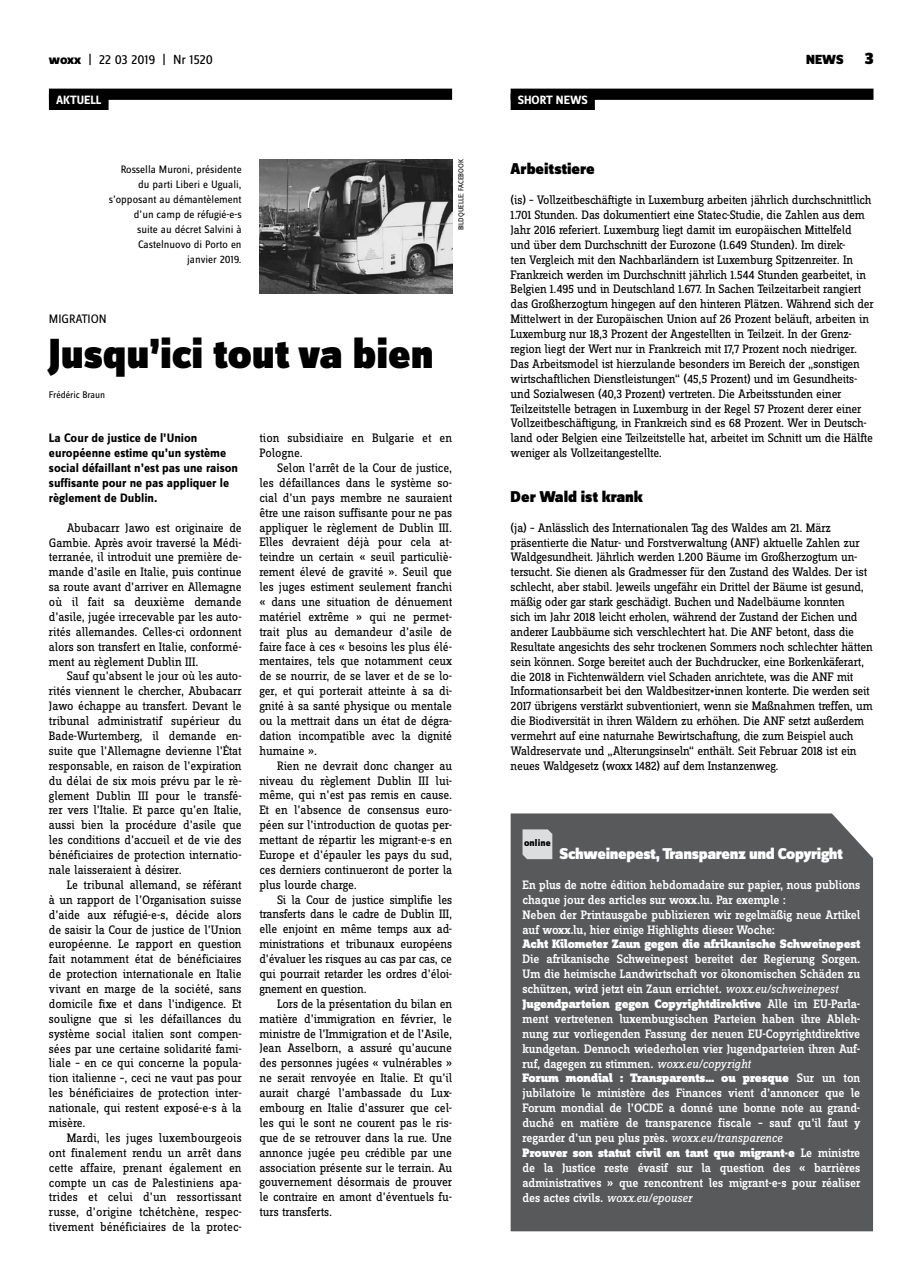
<style>
.page{position:relative;width:922px;height:1276px;background:#fff}
.page>*{position:absolute;margin:0;border:0;box-sizing:border-box;transform-origin:0 0}
.t1{font:900 43.75px "Zine Sans Dis";color:#000}
.t2{font:900 16.25px "Zine Sans Dis";letter-spacing:-.02em;color:#fff}
.t3{font:900 16.25px "Zine Sans Dis";color:#000}
.t4{font:13.75px "Zine Sans Dis";letter-spacing:-.015em;color:#000}
.t5{font:900 13.75px "Zine Sans Dis";color:#000}
.t6{font:12.75px/14.9px "Zine Slab Dis";letter-spacing:-.02em;color:#000;text-align:justify}
.t7{font:500 12.75px/14.9px "Zine Slab Dis";letter-spacing:-.005em;color:#fff}
.t8{font:700 12.75px/14.9px "Zine Sans Dis";color:#000}
.t9{font:900 12.75px "Zine Slab Dis";letter-spacing:-.01em;color:#fff}
.t10{font:12.75px/14.9px "Zine Slab Dis";color:#000}
.t11{font:12.75px "Zine Sans Dis";color:#000}
.t12{font:700 12.5px "Zine Sans Dis";color:#fff}
.t13{font:11.25px/14.9px "Zine Sans Dis";color:#000;text-align:right}
.t14{font:10px "Zine Sans Dis";color:#000}
.t15{font:800 10px "Zine Sans Dis";letter-spacing:.01em;color:#000}
.t16{font:7.5px "Zine Sans Dis";color:#000}
.s1{font-weight:800}
.s2{font-size:17.5px}
.s3{font-weight:400;font-style:italic}
.s4{font-weight:900}
</style>
<div class="page">
<div style="left:510px;top:89px;width:363px;height:11px;background:#000"></div>
<div style="left:510px;top:94px;width:84px;height:16px;background:#000"></div>
<div style="left:49px;top:89px;width:403px;height:11px;background:#000"></div>
<div style="left:49px;top:94px;width:60px;height:16px;background:#000"></div>
<div style="left:510px;top:813px;width:362px;height:418px;background:#58595b"></div>
<svg style="left:522px;top:829px;width:30px;height:30px"></svg>
<img style="left:259px;top:159px;width:193px;height:134px">
<p class="t4" style="left:49px;top:53px;width:165px"><span class="s1">woxx</span> | 22 03 2019 | Nr 1520</p>
<p class="t5" style="left:806px;top:53px;width:69px">NEWS <span class="s2">3</span></p>
<p class="t12" style="left:517px;top:93px;width:71px">SHORT NEWS</p>
<p class="t12" style="left:56px;top:93px;width:47px">AKTUELL</p>
<p class="t13" style="left:109px;top:163px;width:134px">Rossella Muroni, présidente du parti Liberi e Uguali, s’opposant au démantèlement d’un camp de réfugié-e-s<br>suite au décret Salvini à<br>Castelnuovo di Porto en janvier 2019.</p>
<p class="t16" style="left:457px;top:230px;width:73px;rotate:-90deg">Bildqu elle: Facebook</p>
<p class="t11" style="left:49px;top:312px;width:57px">Migration</p>
<h1 class="t1" style="left:49px;top:330px;width:386px">Jusqu’ici tout va bien</h1>
<p class="t14" style="left:49px;top:389px;width:58px">Frédéric Braun</p>
<p class="t8" style="left:49px;top:431px;width:191px">La Cour de justice de l’Union européenne estime qu’un système social défaillant n’est pas une raison suffisante pour ne pas appliquer le règlement de Dublin.</p>
<p class="t6" style="left:49px;top:521px;width:194px;text-indent:18px">Abubacarr Jawo est originaire de Gambie. Après avoir traversé la Médi&shy;terranée, il introduit une première de&shy;mande d’asile en Italie, puis continue sa route avant d’arriver en Allemagne où il fait sa deuxième demande d’asile, jugée irrecevable par les auto&shy;rités allemandes. Celles-ci ordonnent alors son transfert en Italie, conformé&shy;ment au règlement Dublin III.</p>
<p class="t6" style="left:49px;top:669px;width:194px;text-indent:18px">Sauf qu’absent le jour où les auto&shy;rités viennent le chercher, Abubacarr Jawo échappe au transfert. Devant le tribunal administratif supérieur du Bade-Wurtemberg, il demande en&shy;suite que l’Allemagne devienne l’État responsable, en raison de l’expiration du délai de six mois prévu par le rè&shy;glement Dublin III pour le transfé&shy;rer vers l’Italie. Et parce qu’en Italie, aussi bien la procédure d’asile que les conditions d’accueil et de vie des bénéficiaires de protection internatio&shy;nale laisseraient à désirer.</p>
<p class="t6" style="left:49px;top:878px;width:194px;text-indent:18px">Le tribunal allemand, se référant à un rapport de l’Organisation suisse d’aide aux réfugié-e-s, décide alors de saisir la Cour de justice de l’Union européenne. Le rapport en question fait notamment état de bénéficiaires de protection internationale en Italie vivant en marge de la société, sans domicile fixe et dans l’indigence. Et souligne que si les défaillances du système social italien sont compen&shy;sées par une certaine solidarité fami&shy;liale – en ce qui concerne la popula&shy;tion italienne –, ceci ne vaut pas pour les bénéficiaires de protection inter&shy;nationale, qui restent exposé-e-s à la misère.</p>
<p class="t6" style="left:49px;top:1131px;width:194px;text-indent:18px">Mardi, les juges luxembourgeois ont finalement rendu un arrêt dans cette affaire, prenant également en compte un cas de Palestiniens apa&shy;trides et celui d’un ressortissant russe, d’origine tchétchène, respec&shy;tivement bénéficiaires de la protec-</p>
<p class="t10" style="left:259px;top:431px;width:194px">tion subsidiaire en Bulgarie et en<br>Pologne.</p>
<p class="t6" style="left:259px;top:461px;width:194px;text-indent:18px">Selon l’arrêt de la Cour de justice, les défaillances dans le système so&shy;cial d’un pays membre ne sauraient être une raison suffisante pour ne pas appliquer le règlement de Dublin III.<br>Elles devraient déjà pour cela at&shy;teindre un certain « seuil particuliè&shy;rement élevé de gravité ». Seuil que les juges estiment seulement franchi « dans une situation de dénuement matériel extrême » qui ne permet&shy;trait plus au demandeur d’asile de faire face à ces « besoins les plus élé&shy;mentaires, tels que notamment ceux de se nourrir, de se laver et de se lo&shy;ger, et qui porterait atteinte à sa di&shy;gnité à sa santé physique ou mentale ou la mettrait dans un état de dégra&shy;dation incompatible avec la dignité humaine ».</p>
<p class="t6" style="left:259px;top:759px;width:194px;text-indent:18px">Rien ne devrait donc changer au niveau du règlement Dublin III lui&shy;même, qui n’est pas remis en cause.<br>Et en l’absence de consensus euro&shy;péen sur l’introduction de quotas per&shy;mettant de répartir les migrant-e-s en Europe et d’épauler les pays du sud, ces derniers continueront de porter la plus lourde charge.</p>
<p class="t6" style="left:259px;top:892px;width:194px;text-indent:18px">Si la Cour de justice simplifie les transferts dans le cadre de Dublin III, elle enjoint en même temps aux ad&shy;ministrations et tribunaux européens d’évaluer les risques au cas par cas, ce qui pourrait retarder les ordres d’éloi&shy;gnement en question.</p>
<p class="t6" style="left:259px;top:997px;width:194px;text-indent:18px">Lors de la présentation du bilan en matière d’immigration en février, le ministre de l’Immigration et de l’Asile, Jean Asselborn, a assuré qu’aucune des personnes jugées « vulnérables » ne serait renvoyée en Italie. Et qu’il aurait chargé l’ambassade du Lux&shy;embourg en Italie d’assurer que cel&shy;les qui le sont ne courent pas le ris&shy;que de se retrouver dans la rue. Une annonce jugée peu crédible par une association présente sur le terrain. Au gouvernement désormais de prouver le contraire en amont d’éventuels fu&shy;turs transferts.</p>
<p class="t3" style="left:510px;top:160px;width:86px">Arbeitstiere</p>
<p class="t6" style="left:510px;top:193px;width:364px;text-align:left">(is) – Vollzeitbeschäftigte in Luxemburg arbeiten jährlich durchschnittlich 1.701 Stunden. Das dokumentiert eine Statec-Studie, die Zahlen aus dem Jahr 2016 referiert. Luxemburg liegt damit im europäischen Mittelfeld und über dem Durchschnitt der Eurozone (1.649 Stunden). Im direk-<br>ten Vergleich mit den Nachbarländern ist Luxemburg Spitzenreiter. In Frankreich werden im Durchschnitt jährlich 1.544 Stunden gearbeitet, in Belgien 1.495 und in Deutschland 1.677. In Sachen Teilzeitarbeit rangiert das Großherzogtum hingegen auf den hinteren Plätzen. Während sich der Mittelwert in der Europäischen Union auf 26 Prozent beläuft, arbeiten in Luxemburg nur 18,3 Prozent der Angestellten in Teilzeit. In der Grenz&shy;region liegt der Wert nur in Frankreich mit 17,7 Prozent noch niedriger.<br>Das Arbeitsmodel ist hierzulande besonders im Bereich der „sonstigen wirtschaftlichen Dienstleistungen“ (45,5 Prozent) und im Gesundheits&shy;und Sozialwesen (40,3 Prozent) vertreten. Die Arbeitsstunden einer Teilzeitstelle betragen in Luxemburg in der Regel 57 Prozent derer einer Vollzeitbeschäftigung, in Frankreich sind es 68 Prozent. Wer in Deutsch&shy;land oder Belgien eine Teilzeitstelle hat, arbeitet im Schnitt um die Hälfte weniger als Vollzeitangestellte.</p>
<p class="t3" style="left:510px;top:488px;width:134px">Der Wald ist krank</p>
<p class="t6" style="left:510px;top:521px;width:363px;text-align:left">(ja) – Anlässlich des Internationalen Tag des Waldes am 21. März präsentierte die Natur- und Forstverwaltung (ANF) aktuelle Zahlen zur Waldgesundheit. Jährlich werden 1.200 Bäume im Großherzogtum un&shy;tersucht. Sie dienen als Gradmesser für den Zustand des Waldes. Der ist schlecht, aber stabil. Jeweils ungefähr ein Drittel der Bäume ist gesund, mäßig oder gar stark geschädigt. Buchen und Nadelbäume konnten<br>sich im Jahr 2018 leicht erholen, während der Zustand der Eichen und anderer Laubbäume sich verschlechtert hat. Die ANF betont, dass die Resultate angesichts des sehr trockenen Sommers noch schlechter hätten sein können. Sorge bereitet auch der Buchdrucker, eine Borkenkäferart, die 2018 in Fichtenwäldern viel Schaden anrichtete, was die ANF mit Informationsarbeit bei den Waldbesitzer<sub>*</sub>innen konterte. Die werden seit 2017 übrigens verstärkt subventioniert, wenn sie Maßnahmen treffen, um die Biodiversität in ihren Wäldern zu erhöhen. Die ANF setzt außerdem vermehrt auf eine naturnahe Bewirtschaftung, die zum Beispiel auch Waldreservate und „Alterungsinseln“ enthält. Seit Februar 2018 ist ein neues Waldgesetz (woxx 1482) auf dem Instanzenweg.</p>
<p class="t15" style="left:524px;top:838px;width:28px">online</p>
<p class="t2" style="left:559px;top:845px;width:285px">Schweinepest, Transparenz und Copyright</p>
<p class="t7" style="left:522px;top:878px;width:339px">En plus de notre édition hebdomadaire sur papier, nous publions chaque jour des articles sur woxx.lu. Par exemple :<br>Neben der Printausgabe publizieren wir regelmäßig neue Artikel auf woxx.lu, hier einige Highlights dieser Woche:</p>
<p class="t9" style="left:522px;top:937px;width:339px">Acht Kilometer Zaun gegen die afrikanische Schweinepest</p>
<p class="t7" style="left:522px;top:952px;width:339px">Die afrikanische Schweinepest bereitet der Regierung Sorgen.<br>Um die heimische Landwirtschaft vor ökonomischen Schäden zu schützen, wird jetzt ein Zaun errichtet. <span class="s3">woxx.eu/schweinepest </span><span class="s4">Jugendparteien gegen Copyrightdirektive</span> Alle im EU-Parla&shy;ment vertretenen luxemburgischen Parteien haben ihre Ableh&shy;nung zur vorliegenden Fassung der neuen EU-Copyrightdirektive kundgetan. Dennoch wiederholen vier Jugendparteien ihren Auf&shy;ruf, dagegen zu stimmen. <span class="s3">woxx.eu/copyright<br></span><span class="s4">Forum mondial : Transparents… ou presque</span> Sur un ton jubilatoire le ministère des Finances vient d’annoncer que le Forum mondial de l’OCDE a donné une bonne note au grand&shy;duché en matière de transparence fiscale – sauf qu’il faut y regarder d’un peu plus près. <span class="s3">woxx.eu/transparence<br></span><span class="s4">Prouver son statut civil en tant que migrant-e</span> Le ministre de la Justice reste évasif sur la question des « barrières administratives » que rencontrent les migrant-e-s pour réaliser des actes civils. <span class="s3">woxx.eu/epouser</span></p>
</div>
